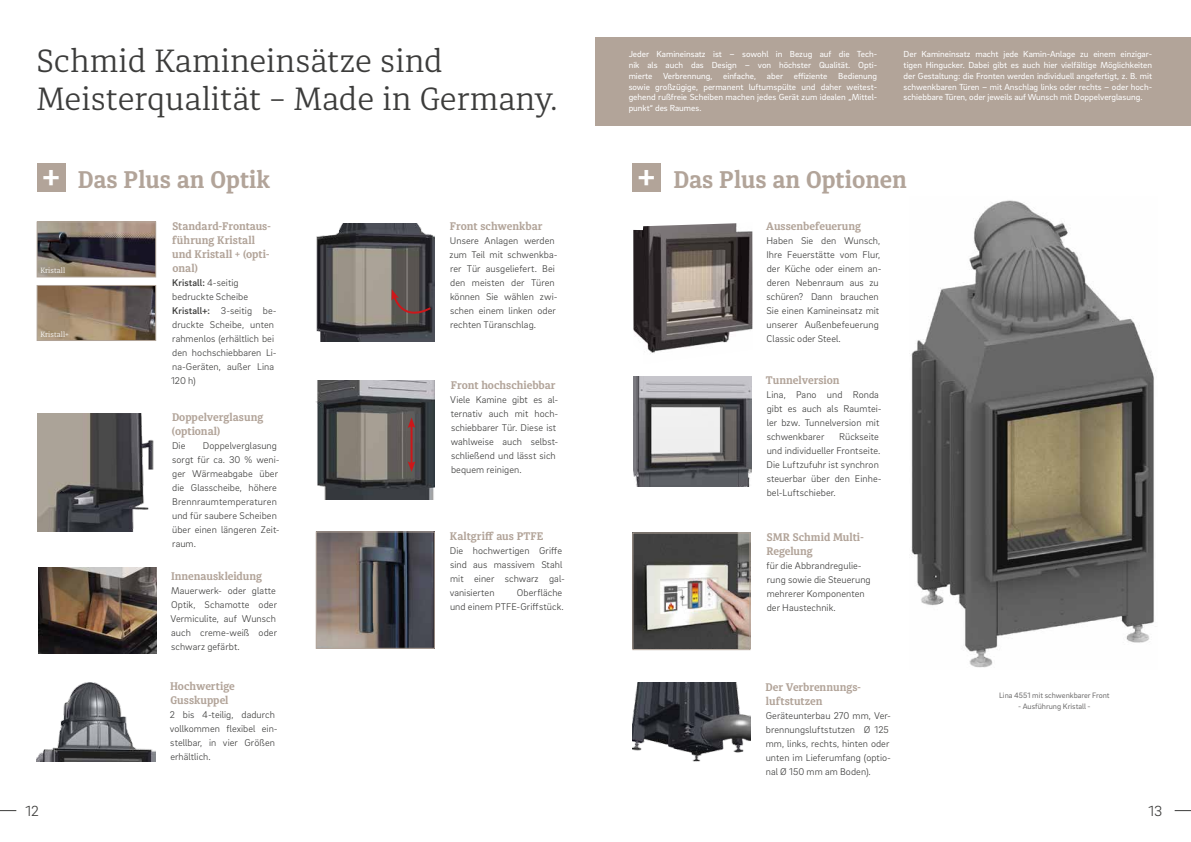
<style>
.page{position:relative;width:1191px;height:842px;background:#fff}
.page>*{position:absolute;margin:0;border:0;box-sizing:border-box;transform-origin:0 0}
.t1{font:300 32px/38.4px "Diaria Pro";color:#3c3c3b}
.t2{font:700 24px "Diaria Pro";color:#b2a499}
.t3{font:300 15px "Brix Sans";color:#3c3c3b}
.t4{font:700 11px/14px "Diaria Pro";letter-spacing:-.005em;color:#b2a499}
.t5{font:300 10px/14px "Brix Sans";letter-spacing:.005em;color:#3c3c3b}
.t6{font:9px/10.8px "Brix Sans";color:#fff;text-align:justify}
.t7{font:8px "Brix Sans";color:#706f6f}
.t8{font:300 7.5px "Diaria Pro";color:#fff}
.s1{font-family:"Brix Sans";font-size:31px;color:#fff}
.s2{font-weight:500}
</style>
<div class="page">
<svg style="left:0;top:810px;width:16px;height:1px"></svg>
<svg style="left:1174px;top:810px;width:17px;height:1px"></svg>
<img style="left:634px;top:534px;width:114px;height:114px">
<div style="left:632px;top:532px;width:118px;height:118px;border:1px solid #b2a499"></div>
<div style="left:595px;top:37px;width:596px;height:88px;background:#b2a499"></div>
<img style="left:911px;top:200px;width:245px;height:468px">
<div style="left:37px;top:163px;width:28px;height:29px;background:#b2a499"></div>
<img style="left:316px;top:223px;width:118px;height:119px">
<img style="left:37px;top:413px;width:117px;height:119px">
<img style="left:316px;top:381px;width:118px;height:118px">
<div style="left:632px;top:163px;width:29px;height:29px;background:#b2a499"></div>
<img style="left:633px;top:223px;width:119px;height:131px">
<svg style="left:315px;top:531px;width:120px;height:118px;background:#635e60"></svg>
<img style="left:37px;top:682px;width:118px;height:79px">
<img style="left:632px;top:682px;width:119px;height:79px">
<img style="left:633px;top:376px;width:119px;height:110px">
<img style="left:39px;top:224px;width:115px;height:51px">
<div style="left:37px;top:222px;width:119px;height:55px;border:1px solid #b0a397"></div>
<img style="left:39px;top:287px;width:115px;height:52px">
<div style="left:37px;top:285px;width:119px;height:56px;border:1px solid #b0a397"></div>
<svg style="left:391px;top:289px;width:41px;height:35px"></svg>
<hr style="left:410px;top:424px;width:2px;height:41px;background:#cd171a">
<svg style="left:407px;top:461px;width:8px;height:11px"></svg>
<svg style="left:407px;top:417px;width:8px;height:11px"></svg>
<img style="left:38px;top:568px;width:119px;height:85px">
<h1 class="t1" style="left:37px;top:42px;width:522px">Schmid Kamineinsätze sind<br>Meisterqualität – Made in Germany.</h1>
<p class="t6" style="left:628px;top:48px;width:250px">Jeder Kamineinsatz ist – sowohl in Bezug auf die Tech&shy;nik als auch das Design – von höchster Qualität. Opti&shy;mierte Verbrennung, einfache, aber effiziente Bedienung sowie großzügige, permanent luftumspülte und daher weitest&shy;gehend rußfreie Scheiben machen jedes Gerät zum idealen „Mittel&shy;punkt“ des Raumes.</p>
<p class="t6" style="left:903px;top:48px;width:250px">Der Kamineinsatz macht jede Kamin-Anlage zu einem einzigar&shy;tigen Hingucker. Dabei gibt es auch hier vielfältige Möglichkeiten der Gestaltung: die Fronten werden individuell angefertigt, z. B. mit schwenkbaren Türen – mit Anschlag links oder rechts – oder hoch&shy;schiebbare Türen, oder jeweils auf Wunsch mit Doppelverglasung.</p>
<h2 class="t2" style="left:42px;top:165px;width:229px"><span class="s1">+</span> Das Plus an Optik</h2>
<p class="t8" style="left:40px;top:266px;width:26px">Kristall</p>
<p class="t8" style="left:40px;top:329px;width:30px">Kristall+</p>
<p class="t4" style="left:172px;top:219px;width:100px">Standard-Frontaus&shy;führung Kristall und Kristall + (opti&shy;onal)</p>
<p class="t5" style="left:171px;top:275px;width:107px"><span class="s2">Kristall:</span> 4-seitig bedruckte Scheibe<br><span class="s2">Kristall+:</span> 3-seitig be&shy;druckte Scheibe, unten rahmenlos (erhältlich bei den hochschiebbaren Li&shy;na-Geräten, außer Lina<br>120 h)</p>
<p class="t4" style="left:172px;top:410px;width:93px">Doppelverglasung (optional)</p>
<p class="t5" style="left:172px;top:439px;width:15px">Die</p>
<p class="t5" style="left:172px;top:439px;width:109px;text-indent:31px">Doppelverglasung sorgt für ca. 30 % weni&shy;ger Wärmeabgabe über die Glasscheibe, höhere<br>Brennraumtemperaturen und für saubere Scheiben über einen längeren Zeit&shy;raum.</p>
<p class="t4" style="left:171px;top:569px;width:93px">Innenauskleidung</p>
<p class="t5" style="left:170px;top:584px;width:108px;text-align:justify">Mauerwerk- oder glatte Optik, Schamotte oder Vermiculite, auf Wunsch auch creme-weiß oder schwarz gefärbt.</p>
<p class="t4" style="left:170px;top:679px;width:66px">Hochwertige<br>Gusskuppel</p>
<p class="t5" style="left:170px;top:708px;width:109px">2 bis 4-teilig, dadurch vollkommen flexibel ein&shy;stellbar, in vier Größen erhältlich.</p>
<p class="t4" style="left:450px;top:219px;width:94px">Front schwenkbar</p>
<p class="t5" style="left:449px;top:233px;width:109px">Unsere Anlagen werden zum Teil mit schwenkba&shy;rer Tür ausgeliefert. Bei den meisten der Türen können Sie wählen zwi&shy;schen einem linken oder rechten Türanschlag.</p>
<p class="t4" style="left:451px;top:378px;width:106px">Front hochschiebbar</p>
<p class="t5" style="left:450px;top:392px;width:110px">Viele Kamine gibt es al&shy;ternativ auch mit hoch&shy;schiebbarer Tür. Diese ist wahlweise auch selbst&shy;schließend und lässt sich bequem reinigen.</p>
<p class="t4" style="left:450px;top:529px;width:95px">Kaltgriff aus PTFE</p>
<p class="t5" style="left:449px;top:543px;width:117px">Die hochwertigen Griffe sind aus massivem Stahl mit einer schwarz gal&shy;vanisierten</p>
<p class="t5" style="left:450px;top:585px;width:115px;text-align:right">Oberfläche<br>und einem PTFE-Griffstück.</p>
<h2 class="t2" style="left:638px;top:165px;width:270px"><span class="s1">+</span> Das Plus an Optionen</h2>
<p class="t4" style="left:766px;top:219px;width:97px">Aussenbefeuerung</p>
<p class="t5" style="left:766px;top:233px;width:116px">Haben Sie den Wunsch,<br>Ihre Feuerstätte vom Flur, der Küche oder einem an&shy;deren Nebenraum aus zu schüren? Dann brauchen<br>Sie einen Kamineinsatz mit unserer Außenbefeuerung<br>Classic oder Steel.</p>
<p class="t4" style="left:765px;top:374px;width:75px">Tunnelversion</p>
<p class="t5" style="left:766px;top:388px;width:116px">Lina, Pano und Ronda gibt es auch als Raumtei&shy;ler bzw. Tunnelversion mit schwenkbarer</p>
<p class="t5" style="left:766px;top:430px;width:116px;text-indent:73px">Rückseite und individueller Frontseite.<br>Die Luftzufuhr ist synchron steuerbar über den Einhe&shy;bel-Luftschieber.</p>
<p class="t4" style="left:766px;top:530px;width:99px">SMR Schmid Multi-<br>Regelung</p>
<p class="t5" style="left:766px;top:558px;width:106px">für die Abbrandregulie&shy;rung sowie die Steuerung mehrerer Komponenten der Haustechnik.</p>
<p class="t4" style="left:765px;top:680px;width:97px">Der Verbrennungs&shy;luftstutzen</p>
<p class="t5" style="left:765px;top:708px;width:127px">Geräteunterbau 270 mm, Ver&shy;brennungsluftstutzen Ø 125 mm, links, rechts, hinten oder unten im Lieferumfang (optio&shy;nal Ø 150 mm am Boden).</p>
<p class="t7" style="left:999px;top:690px;width:112px">Lina 4551 mit schwenkbarer Front</p>
<p class="t7" style="left:1018px;top:701px;width:74px">- Ausführung Kristall -</p>
<h3 class="t3" style="left:26px;top:802px;width:15px">12</h3>
<h3 class="t3" style="left:1148px;top:802px;width:15px">13</h3>
</div>
